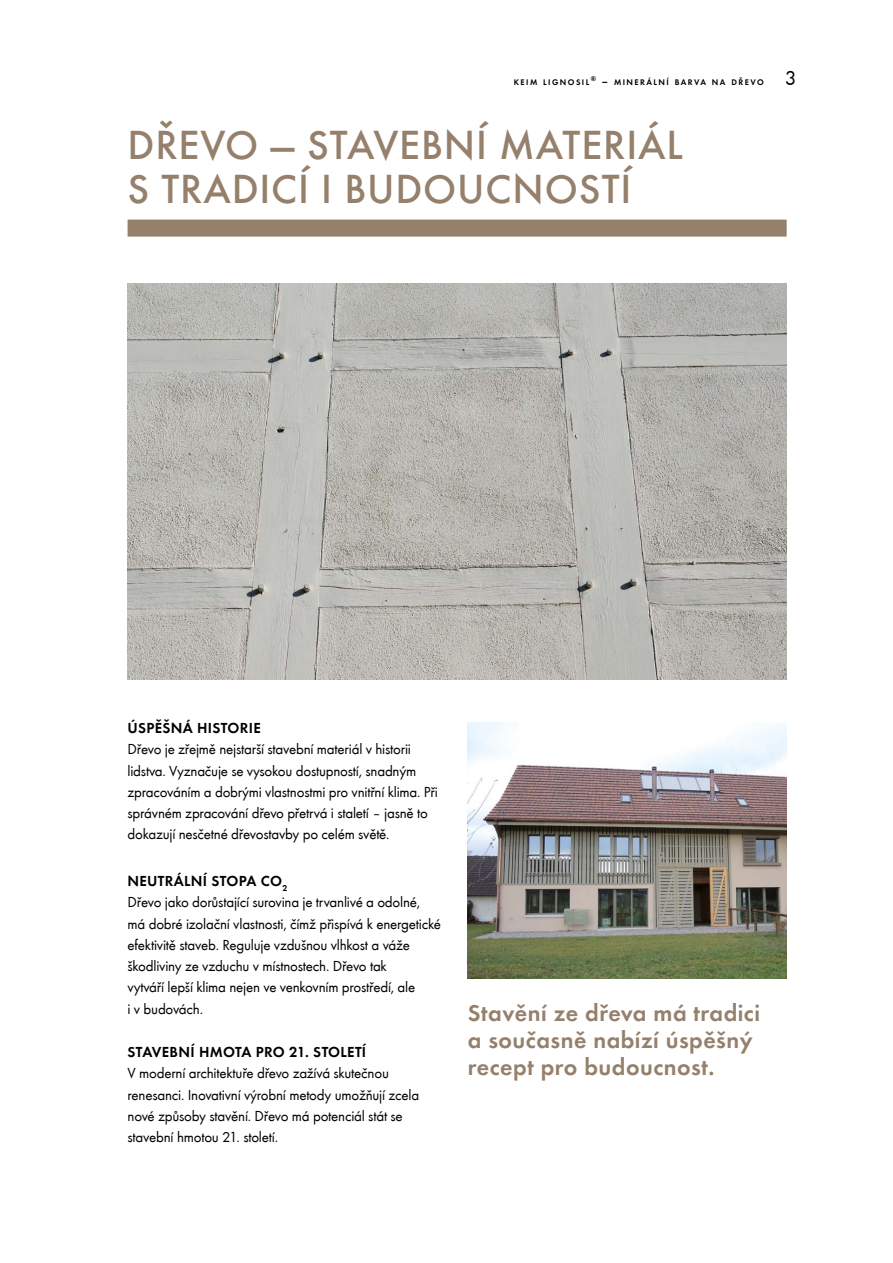
<style>
.page{position:relative;width:893px;height:1263px;background:#fff}
.page>*{position:absolute;margin:0;border:0;box-sizing:border-box;transform-origin:0 0}
.t1{font:500 42px/44.1px "Futura T";letter-spacing:.02em;color:#95806c}
.t2{font:24px/27px "Futura T Dem";letter-spacing:.02em;color:#95806c}
.t3{font:21px "Futura T Boo";color:#000}
.t4{font:15px/21.3px "Futura T Boo";letter-spacing:-.015em;color:#000}
.t5{font:15px "Futura T Dem";letter-spacing:.02em;color:#000}
.t6{font:8.4px "Futura T Dem";letter-spacing:.17em;color:#000}
.s1{font-size:12px}
</style>
<div class="page">
<div style="left:128px;top:220px;width:659px;height:17px;background:#95806c"></div>
<img style="left:128px;top:284px;width:659px;height:395px">
<img style="left:468px;top:723px;width:319px;height:255px">
<p class="t6" style="left:514px;top:77px;width:251px">KEIM LIGNOSIL<sup>®</sup> <span class="s1">–</span> MINERÁLNÍ BARVA NA DŘEVO</p>
<h3 class="t3" style="left:785px;top:66px;width:13px">3</h3>
<h1 class="t1" style="left:128px;top:123px;width:557px">DŘEVO — STAVEBNÍ MATERIÁL<br>S TRADICÍ I BUDOUCNOSTÍ</h1>
<p class="t5" style="left:128px;top:719px;width:135px">Úspěšná historie</p>
<p class="t4" style="left:128px;top:739px;width:312px">Dřevo je zřejmě nejstarší stavební materiál v historii lidstva. Vyznačuje se vysokou dostupností, snadným zpracováním a dobrými vlastnostmi pro vnitřní klima. Při správném zpracování dřevo přetrvá i staletí – jasně to dokazují nesčetné dřevostavby po celém světě.</p>
<p class="t5" style="left:128px;top:872px;width:161px">Neutrální stopa CO<sub>2</sub></p>
<p class="t4" style="left:128px;top:892px;width:315px">Dřevo jako dorůstající surovina je trvanlivé a odolné, má dobré izolační vlastnosti, čímž přispívá k energetické efektivitě staveb. Reguluje vzdušnou vlhkost a váže škodliviny ze vzduchu v místnostech. Dřevo tak<br>vytváří lepší klima nejen ve venkovním prostředí, ale<br>i v budovách.</p>
<p class="t5" style="left:128px;top:1043px;width:239px">Stavební hmota pro 21. století</p>
<p class="t4" style="left:128px;top:1063px;width:293px">V moderní architektuře dřevo zažívá skutečnou renesanci. I novativní výrobní metody umožňují zcela nové způsoby stavění. Dřevo má potenciál stát se stavební hmotou 21. století.</p>
<h2 class="t2" style="left:468px;top:999px;width:294px">Stavění ze dřeva má tradici a současně nabízí úspěšný recept pro budoucnost.</h2>
</div>
